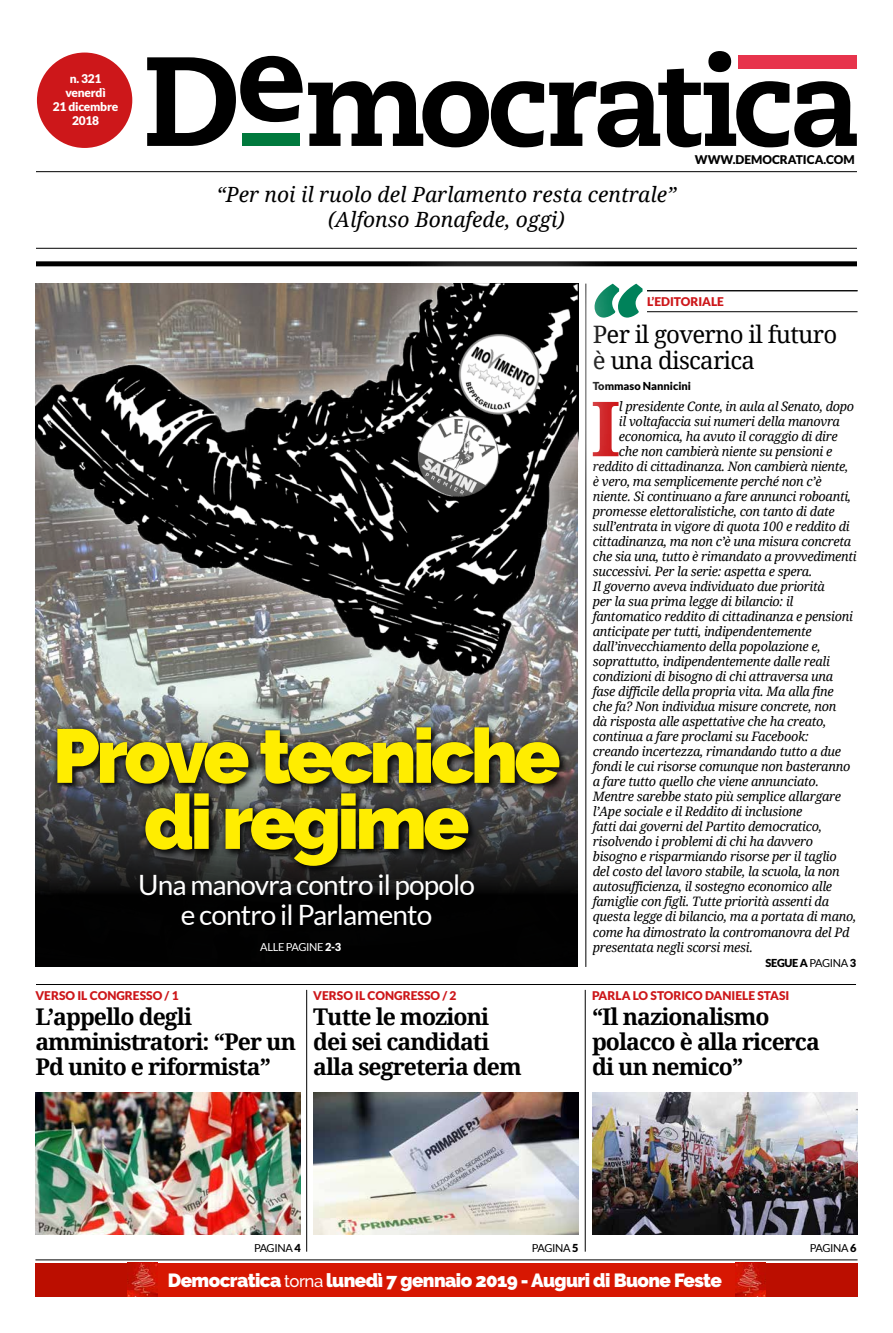
<style>
.page{position:relative;width:893px;height:1333px;background:#fff}
.page>*{position:absolute;margin:0;border:0;box-sizing:border-box;transform-origin:0 0}
.t1{font:900 109.1px "Alegreya";color:#00825a}
.Titolo_corpo_72_Bold{font:900 76px "Raleway";letter-spacing:-.05em;color:#ffed00}
.Capolettera_Prima_ba{font:700 76px "Droid Serif";color:#cd171a}
.Catenaccio_corpo_22{font:28px "Lato";letter-spacing:-.03em;color:#fff}
.t2{font:24px "Droid Serif";letter-spacing:-.03em;color:#000}
.t3{font:700 23px/25px "Droid Serif";letter-spacing:-.04em;color:#000}
.t4{font:italic 21px "Droid Serif";color:#000}
.t5{font:900 19px "Raleway";letter-spacing:-.03em;color:#fff}
.testo_prima_bandiera{font:italic 13px/15px "Droid Serif";letter-spacing:-.025em;color:#000}
.Capolettera_Prima_ba-2{font:italic 13px "Droid Serif";letter-spacing:-.025em;color:#000}
.t6{font:900 12px "Lato";color:#cd171a}
.t7{font:900 12px "Lato";letter-spacing:-.02em;color:#fff}
.t8{font:900 12px "Lato";color:#000}
.Firma{font:900 11px "Lato";color:#000}
.t9{font:11px "Lato";letter-spacing:-.03em;color:#000}
.t10{font:11px "Lato";letter-spacing:-.03em;color:#fff}
.s1{font-weight:900}
.s2{font-weight:400}
.s3{font-weight:500;font-size:17px}
</style>
<div class="page">
<div style="left:37px;top:53px;width:95px;height:95px;background:#cd171a;border-radius:50%"></div>
<svg style="left:147px;top:51px;width:710px;height:96px"></svg>
<div style="left:242px;top:134px;width:58px;height:12px;background:#00793d"></div>
<div style="left:738px;top:55px;width:119px;height:13px;background:#e7344c"></div>
<div style="left:35px;top:1262px;width:822px;height:34px;background:#bb0e00"></div>
<hr style="left:585px;top:283px;width:1px;height:683px;background:#000">
<hr style="left:36px;top:171px;width:821px;height:1px;background:#000">
<div style="left:36px;top:261px;width:821px;height:5px;background:#000"></div>
<hr style="left:36px;top:248px;width:821px;height:1px;background:#000">
<div style="left:133px;top:1262px;width:629px;height:34px;background:#d71702"></div>
<hr style="left:35px;top:1259px;width:822px;height:1px;background:#000">
<hr style="left:647px;top:290px;width:210px;height:1px;background:#000">
<hr style="left:647px;top:311px;width:210px;height:1px;background:#000">
<svg style="left:35px;top:717px;width:543px;height:249px;background:#111"></svg>
<div style="left:56px;top:726px;width:513px;height:149px;background:#000;opacity:.75"></div>
<div style="left:52px;top:722px;width:513px;height:148px;background:#000;opacity:.75"></div>
<img style="left:592px;top:1092px;width:265px;height:142px">
<img style="left:313px;top:1092px;width:266px;height:142px">
<img style="left:35px;top:1092px;width:266px;height:142px">
<hr style="left:36px;top:983px;width:820px;height:1px;background:#000">
<hr style="left:585px;top:989px;width:1px;height:262px;background:#000">
<hr style="left:306px;top:989px;width:1px;height:262px;background:#000">
<div style="left:0;top:241px;width:621px;height:476px;background:#fff;opacity:.75"></div>
<img style="left:35px;top:283px;width:544px;height:413px">
<img style="left:128px;top:1262px;width:30px;height:34px">
<img style="left:735px;top:1262px;width:30px;height:34px">
<p class="t7" style="left:70px;top:72px;width:33px">n. 321</p>
<p class="t7" style="left:65px;top:86px;width:42px">venerdì</p>
<p class="t7" style="left:53px;top:100px;width:67px">21 dicembre</p>
<p class="t7" style="left:72px;top:114px;width:29px">2018</p>
<p class="t4" style="left:216px;top:183px;width:462px">“Per noi il ruolo del Parlamento resta centrale”</p>
<p class="t4" style="left:328px;top:208px;width:238px">(Alfonso Bonafede, oggi)</p>
<p class="t8" style="left:695px;top:153px;width:161px">WWW.DEMOCRATICA.COM</p>
<p class="t1" style="left:591px;top:245px;width:54px">“</p>
<p class="t2" style="left:593px;top:321px;width:246px">Per il governo il futuro</p>
<p class="t2" style="left:593px;top:347px;width:164px">è una discarica</p>
<p class="t6" style="left:647px;top:294px;width:79px">L’EDITORIALE</p>
<p class="Firma" style="left:593px;top:380px;width:100px">Tommaso Nannicini</p>
<p class="Titolo_corpo_72_Bold" style="left:53px;top:712px;width:509px">Prove tecniche</p>
<p class="Titolo_corpo_72_Bold" style="left:144px;top:778px;width:327px">di regime</p>
<p class="Catenaccio_corpo_22" style="left:138px;top:869px;width:339px">Una manovra contro il popolo</p>
<p class="Catenaccio_corpo_22" style="left:181px;top:899px;width:253px">e contro il Parlamento</p>
<p class="t10" style="left:260px;top:940px;width:83px">ALLE PAGINE <span class="s1">2-3</span></p>
<p class="Capolettera_Prima_ba" style="left:591px;top:385px;width:31px">I</p>
<p class="Capolettera_Prima_ba-2" style="left:619px;top:399px;width:237px">l presidente Conte, in aula al Senato, dopo</p>
<p class="Capolettera_Prima_ba-2" style="left:619px;top:414px;width:223px">il voltafaccia sui numeri della manovra</p>
<p class="Capolettera_Prima_ba-2" style="left:619px;top:429px;width:220px">economica, ha avuto il coraggio di dire</p>
<p class="Capolettera_Prima_ba-2" style="left:619px;top:444px;width:215px">che non cambierà niente su pensioni e</p>
<p class="Capolettera_Prima_ba-2" style="left:593px;top:459px;width:257px">reddito di cittadinanza. Non cambierà niente,</p>
<p class="Capolettera_Prima_ba-2" style="left:593px;top:474px;width:230px">è vero, ma semplicemente perché non c’è</p>
<p class="Capolettera_Prima_ba-2" style="left:593px;top:489px;width:260px">niente. Si continuano a fare annunci roboanti,</p>
<p class="Capolettera_Prima_ba-2" style="left:593px;top:504px;width:243px">promesse elettoralistiche, con tanto di date</p>
<p class="Capolettera_Prima_ba-2" style="left:593px;top:519px;width:258px">sull’entrata in vigore di quota 100 e reddito di</p>
<p class="Capolettera_Prima_ba-2" style="left:593px;top:534px;width:260px">cittadinanza, ma non c’è una misura concreta</p>
<p class="Capolettera_Prima_ba-2" style="left:593px;top:549px;width:265px">che sia una, tutto è rimandato a provvedimenti</p>
<p class="Capolettera_Prima_ba-2" style="left:593px;top:564px;width:221px">successivi. Per la serie: aspetta e spera.</p>
<p class="testo_prima_bandiera" style="left:593px;top:579px;width:265px">Il governo aveva individuato due priorità<br>per la sua prima legge di bilancio: il fantomatico reddito di cittadinanza e pensioni anticipate per tutti, indipendentemente dall’invecchiamento della popolazione e, soprattutto, indipendentemente dalle reali condizioni di bisogno di chi attraversa una fase difficile della propria vita. Ma alla fine che fa? Non individua misure concrete, non<br>dà risposta alle aspettative che ha creato, continua a fare proclami su Facebook: creando incertezza, rimandando tutto a due fondi le cui risorse comunque non basteranno a fare tutto quello che viene annunciato.<br>Mentre sarebbe stato più semplice allargare l’Ape sociale e il Reddito di inclusione<br>fatti dai governi del Partito democratico, risolvendo i problemi di chi ha davvero bisogno e risparmiando risorse per il taglio del costo del lavoro stabile, la scuola, la non autosufficienza, il sostegno economico alle famiglie con figli. Tutte priorità assenti da questa legge di bilancio, ma a portata di mano, come ha dimostrato la contromanovra del Pd presentata negli scorsi mesi.</p>
<p class="Firma" style="left:765px;top:956px;width:92px">SEGUE A <span class="s2">PAGINA</span> 3</p>
<p class="t6" style="left:35px;top:988px;width:145px">VERSO IL CONGRESSO / 1</p>
<p class="t6" style="left:313px;top:988px;width:145px">VERSO IL CONGRESSO / 2</p>
<p class="t6" style="left:592px;top:988px;width:199px">PARLA LO STORICO DANIELE STASI</p>
<p class="t3" style="left:35px;top:1004px;width:262px">L’appello degli amministratori: “Per un<br>Pd unito e riformista”</p>
<p class="t3" style="left:313px;top:1004px;width:178px">Tutte le mozioni</p>
<p class="t3" style="left:313px;top:1029px;width:178px">dei sei candidati</p>
<p class="t3" style="left:313px;top:1054px;width:210px">alla segreteria dem</p>
<p class="t3" style="left:592px;top:1004px;width:179px">“Il nazionalismo</p>
<p class="t3" style="left:592px;top:1029px;width:229px">polacco è alla ricerca</p>
<p class="t3" style="left:592px;top:1054px;width:153px">di un nemico”</p>
<p class="t9" style="left:254px;top:1241px;width:48px">PAGINA <span class="s1">4</span></p>
<p class="t9" style="left:532px;top:1241px;width:48px">PAGINA <span class="s1">5</span></p>
<p class="t9" style="left:810px;top:1241px;width:48px">PAGINA <span class="s1">6</span></p>
<p class="t5" style="left:168px;top:1269px;width:556px">Democratica <span class="s3">torna</span> lunedì 7 gennaio 2019 - Auguri di Buone Feste</p>
</div>
